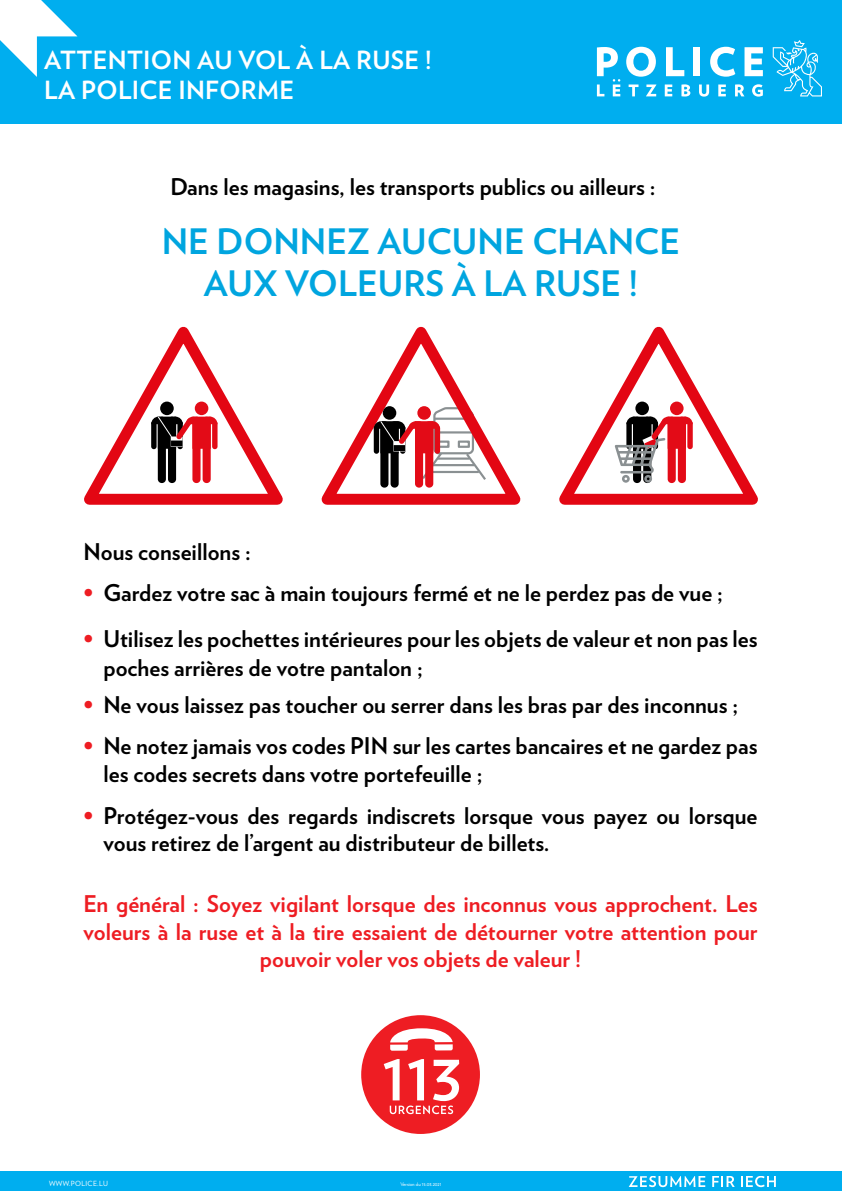
<style>
.page{position:relative;width:842px;height:1191px;background:#fff}
.page>*{position:absolute;margin:0;border:0;box-sizing:border-box;transform-origin:0 0}
.t1{font:700 35px/42px "Verlag";color:#00a5df;text-align:center}
.t2{font:700 25px/30px "Verlag";letter-spacing:.01em;color:#fff}
.Paragraph_Style_5{font:700 23px/27.6px "Verlag";color:#000}
.Paragraph_Style_5-2{font:700 23px/27.6px "Verlag";color:#ee1d23;text-align:center}
.t3{font:7.1px "Verlag";letter-spacing:.05em;color:#fff}
.t4{font:5px "Verlag";color:#fff}
.s1{color:#ee1d23}
</style>
<div class="page">
<div style="left:0;top:0;width:842px;height:124px;background:#00aeef"></div>
<div style="left:0;top:1171px;width:842px;height:20px;background:#00aeef"></div>
<svg style="left:0;top:0;width:77px;height:77px"></svg>
<div style="left:361px;top:1015px;width:119px;height:119px;background:#ee1d23;border-radius:50%"></div>
<svg style="left:390px;top:1028px;width:63px;height:22px"></svg>
<svg style="left:384px;top:1059px;width:75px;height:55px"></svg>
<svg style="left:629px;top:1176px;width:76px;height:11px"></svg>
<svg style="left:712px;top:1176px;width:23px;height:11px"></svg>
<svg style="left:741px;top:1176px;width:35px;height:11px"></svg>
<svg style="left:626px;top:47px;width:30px;height:30px"></svg>
<svg style="left:666px;top:47px;width:18px;height:29px"></svg>
<div style="left:693px;top:47px;width:7px;height:29px;background:#fff"></div>
<svg style="left:710px;top:47px;width:25px;height:30px"></svg>
<svg style="left:744px;top:47px;width:19px;height:29px"></svg>
<svg style="left:597px;top:47px;width:23px;height:49px"></svg>
<svg style="left:629px;top:84px;width:9px;height:12px"></svg>
<svg style="left:646px;top:84px;width:10px;height:12px"></svg>
<svg style="left:665px;top:84px;width:7px;height:12px"></svg>
<svg style="left:681px;top:84px;width:9px;height:12px"></svg>
<svg style="left:699px;top:84px;width:10px;height:12px"></svg>
<svg style="left:718px;top:84px;width:8px;height:12px"></svg>
<svg style="left:735px;top:84px;width:9px;height:12px"></svg>
<svg style="left:752px;top:84px;width:11px;height:12px"></svg>
<svg style="left:773px;top:40px;width:49px;height:56px"></svg>
<svg style="left:84px;top:327px;width:199px;height:178px"></svg>
<svg style="left:322px;top:327px;width:198px;height:178px"></svg>
<svg style="left:559px;top:327px;width:199px;height:178px"></svg>
<p class="t2" style="left:44px;top:44px;width:389px">ATTENTION AU VOL À LA RUSE !<br>LA POLICE INFORME</p>
<p class="Paragraph_Style_5" style="left:170px;top:172px;width:487px">Dans les magasins, les transports publics ou ailleurs :</p>
<p class="t1" style="left:162px;top:218px;width:520px">NE DONNEZ AUCUNE CHANCE<br>AUX VOLEURS À LA RUSE !</p>
<p class="Paragraph_Style_5" style="left:84px;top:536px;width:169px">Nous conseillons :</p>
<p class="Paragraph_Style_5" style="left:84px;top:578px;width:641px"><span class="s1">•</span> Gardez votre sac à main toujours fermé et ne le perdez pas de vue ;</p>
<p class="Paragraph_Style_5" style="left:103px;top:622px;width:656px;line-height:29.4px;text-indent:-20px"><span class="s1">•</span> Utilisez les pochettes intérieures pour les objets de valeur et non pas les poches arrières de votre pantalon ;</p>
<p class="Paragraph_Style_5" style="left:84px;top:689px;width:656px"><span class="s1">•</span> Ne vous laissez pas toucher ou serrer dans les bras par des inconnus ;</p>
<p class="Paragraph_Style_5" style="left:103px;top:731px;width:655px;text-indent:-20px"><span class="s1">•</span> Ne notez jamais vos codes PIN sur les cartes bancaires et ne gardez pas les codes secrets dans votre portefeuille ;</p>
<p class="Paragraph_Style_5" style="left:103px;top:800px;width:656px;text-indent:-20px"><span class="s1">•</span> Protégez-vous des regards indiscrets lorsque vous payez ou lorsque vous retirez de l’argent au distributeur de billets.</p>
<p class="Paragraph_Style_5-2" style="left:84px;top:888px;width:675px">En général : Soyez vigilant lorsque des inconnus vous approchent. Les voleurs à la ruse et à la tire essaient de détourner votre attention pour pouvoir voler vos objets de valeur !</p>
<p class="t3" style="left:49px;top:1178px;width:60px">WWW.POLICE.LU</p>
<p class="t4" style="left:400px;top:1180px;width:43px">Version du 15.03.2021</p>
</div>
